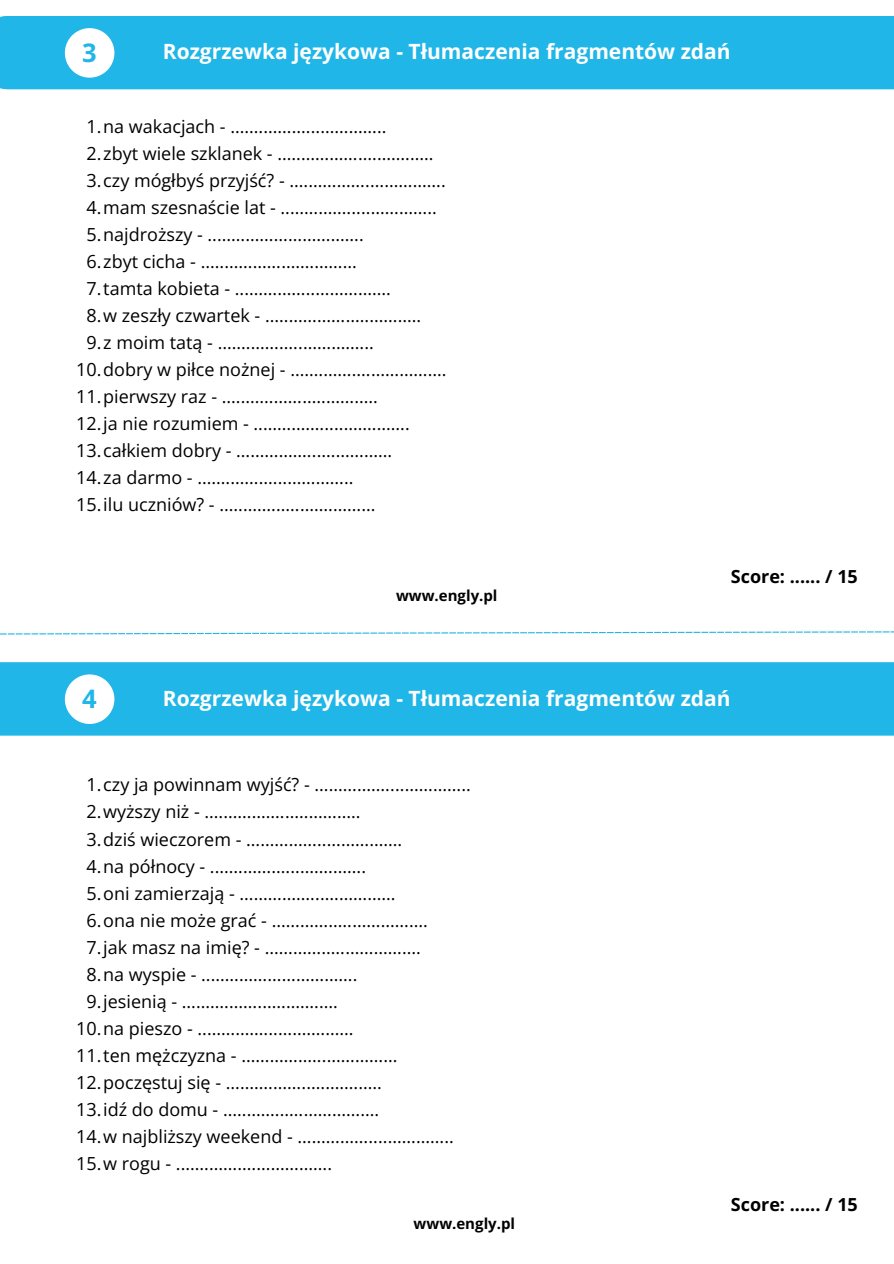
<style>
.page{position:relative;width:894px;height:1264px;background:#fff}
.page>*{position:absolute;margin:0;border:0;box-sizing:border-box;transform-origin:0 0}
.t1{font:700 25.5px "Open Sans";color:#20b6e7}
.t2{font:700 21px "Open Sans";color:#fff}
.t3{font:18px "Open Sans";color:#000}
.t4{font:700 18px "Open Sans";color:#000}
.t5{font:700 15px "Open Sans";color:#000}
</style>
<div class="page">
<div style="left:0;top:16px;width:893px;height:73px;background:#20b6e7"></div>
<div style="left:0;top:662px;width:893px;height:73px;background:#20b6e7"></div>
<svg style="left:0;top:631px;width:893px;height:3px"></svg>
<svg style="left:65px;top:674px;width:49px;height:50px"></svg>
<svg style="left:65px;top:28px;width:49px;height:50px"></svg>
<p class="t1" style="left:82px;top:35px;width:16px">3</p>
<h1 class="t2" style="left:163px;top:37px;width:569px">Rozgrzewka językowa - Tłumaczenia fragmentów zdań</h1>
<p class="t3" style="left:86px;top:114px;width:301px">1.na wakacjach - .................................</p>
<p class="t3" style="left:86px;top:141px;width:348px">2.zbyt wiele szklanek - .................................</p>
<p class="t3" style="left:86px;top:168px;width:360px">3.czy mógłbyś przyjść? - .................................</p>
<p class="t3" style="left:86px;top:195px;width:352px">4.mam szesnaście lat - .................................</p>
<p class="t3" style="left:86px;top:222px;width:279px">5.najdroższy - .................................</p>
<p class="t3" style="left:86px;top:249px;width:272px">6.zbyt cicha - .................................</p>
<p class="t3" style="left:86px;top:276px;width:306px">7.tamta kobieta - .................................</p>
<p class="t3" style="left:86px;top:303px;width:336px">8.w zeszły czwartek - .................................</p>
<p class="t3" style="left:86px;top:330px;width:289px">9.z moim tatą - .................................</p>
<p class="t3" style="left:76px;top:357px;width:372px">10.dobry w piłce nożnej - .................................</p>
<p class="t3" style="left:76px;top:384px;width:303px">11.pierwszy raz - .................................</p>
<p class="t3" style="left:76px;top:411px;width:335px">12.ja nie rozumiem - .................................</p>
<p class="t3" style="left:76px;top:438px;width:317px">13.całkiem dobry - .................................</p>
<p class="t3" style="left:76px;top:465px;width:279px">14.za darmo - .................................</p>
<p class="t3" style="left:76px;top:492px;width:301px">15.ilu uczniów? - .................................</p>
<p class="t5" style="left:396px;top:584px;width:103px">www.engly.pl</p>
<p class="t4" style="left:730px;top:563px;width:128px">Score: ...... / 15</p>
<p class="t1" style="left:82px;top:681px;width:16px">4</p>
<p class="t2" style="left:163px;top:683px;width:569px">Rozgrzewka językowa - Tłumaczenia fragmentów zdań</p>
<h2 class="t3" style="left:86px;top:772px;width:386px">1.czy ja powinnam wyjść? - .................................</h2>
<p class="t3" style="left:86px;top:799px;width:275px">2.wyższy niż - .................................</p>
<p class="t3" style="left:86px;top:826px;width:317px">3.dziś wieczorem - .................................</p>
<h1 class="t3" style="left:86px;top:853px;width:281px">4.na północy - .................................</h1>
<p class="t3" style="left:86px;top:880px;width:310px">5.oni zamierzają - .................................</p>
<p class="t3" style="left:86px;top:907px;width:343px">6.ona nie może grać - .................................</p>
<p class="t3" style="left:86px;top:934px;width:336px">7.jak masz na imię? - .................................</p>
<p class="t3" style="left:86px;top:961px;width:272px">8.na wyspie - .................................</p>
<p class="t3" style="left:86px;top:988px;width:253px">9.jesienią - .................................</p>
<p class="t3" style="left:76px;top:1015px;width:279px">10.na pieszo - .................................</p>
<p class="t3" style="left:76px;top:1042px;width:323px">11.ten mężczyzna - .................................</p>
<p class="t3" style="left:76px;top:1069px;width:307px">12.poczęstuj się - .................................</p>
<p class="t3" style="left:76px;top:1096px;width:304px">13.idź do domu - .................................</p>
<p class="t3" style="left:76px;top:1123px;width:379px">14.w najbliższy weekend - .................................</p>
<p class="t3" style="left:76px;top:1150px;width:257px">15.w rogu - .................................</p>
<p class="t5" style="left:413px;top:1212px;width:103px">www.engly.pl</p>
<p class="t4" style="left:730px;top:1191px;width:128px">Score: ...... / 15</p>
</div>
